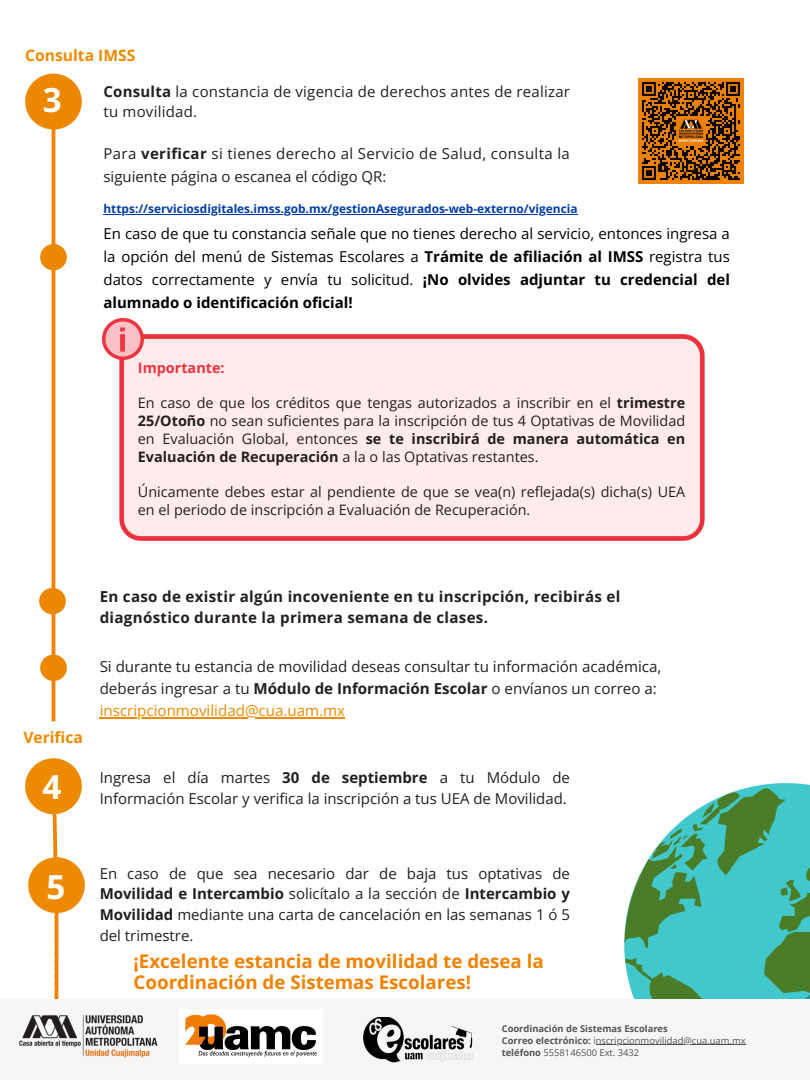
<style>
.page{position:relative;width:810px;height:1080px;background:#fff}
.page>*{position:absolute;margin:0;border:0;box-sizing:border-box;transform-origin:0 0}
.t1{font:700 33.12px "Open Sans";color:#fff}
.t2{font:700 18.75px/20.6px "Open Sans";color:#f08200}
.t3{font:700 15.62px "Open Sans";color:#ed8b00}
.t4{font:15.12px/22.2px "Open Sans";color:#231f20}
.t5{font:700 15.12px/20.6px "Open Sans";letter-spacing:.02em;color:#231f20}
.t6{font:15px/20.6px "Open Sans";color:#231f20}
.t7{font:15px/23px "Open Sans";color:#000;text-align:justify}
.t8{font:15px/22.5px "Open Sans";letter-spacing:.025em;color:#231f20}
.t9{font:14.44px/17.8px "Open Sans";color:#231f20;text-align:justify}
.t10{font:700 14.44px "Open Sans";color:#ef3340}
.t11{font:700 11.88px "Open Sans";color:#003da5}
.t12{font:700 9.38px/12.2px "Open Sans";color:#545454}
.s1{font-weight:700}
.s2{color:#ed8b00}
.s3{font-weight:400}
</style>
<div class="page">
<img style="left:25px;top:758px;width:57px;height:96px">
<img style="left:28px;top:854px;width:57px;height:145px">
<img style="left:624px;top:783px;width:186px;height:216px">
<img style="left:638px;top:78px;width:105px;height:105px">
<img style="left:25px;top:73px;width:57px;height:649px">
<div style="left:117px;top:334px;width:588px;height:207px;background:#ffebeb"></div>
<img style="left:103px;top:318px;width:41px;height:41px">
<hr style="left:104px;top:214px;width:474px;height:1px;background:#003da5">
<hr style="left:100px;top:717px;width:245px;height:2px;background:#ed8b00">
<div style="left:0;top:999px;width:810px;height:81px;background:#f6f6f6"></div>
<img style="left:19px;top:1015px;width:139px;height:43px">
<img style="left:364px;top:1018px;width:109px;height:45px">
<img style="left:185px;top:1014px;width:132px;height:43px">
<hr style="left:596px;top:1044px;width:150px;height:1px;background:#545454">
<p class="t3" style="left:25px;top:44px;width:112px">Consulta IMSS</p>
<h1 class="t1" style="left:43px;top:77px;width:20px">3</h1>
<p class="t6" style="left:104px;top:81px;width:468px"><span class="s1">Consulta</span> la constancia de vigencia de derechos antes de realizar tu movilidad.</p>
<p class="t8" style="left:104px;top:142px;width:468px">Para <span class="s1">verificar</span> si tienes derecho al Servicio de Salud, consulta la siguiente página o escanea el código QR:</p>
<p class="t11" style="left:104px;top:200px;width:476px">https://serviciosdigitales.imss.gob.mx/gestionAsegurados-web-externo/vigencia</p>
<p class="t7" style="left:104px;top:222px;width:628px">En caso de que tu constancia señale que no tienes derecho al servicio, entonces ingresa a la opción del menú de Sistemas Escolares a <span class="s1">Trámite de afiliación al IMSS</span> registra tus datos correctamente y envía tu solicitud. <span class="s1">¡No olvides adjuntar tu credencial del alumnado o identificación oficial!</span></p>
<p class="t10" style="left:138px;top:357px;width:88px">Importante:</p>
<p class="t9" style="left:138px;top:394px;width:549px">En caso de que los créditos que tengas autorizados a inscribir en el <span class="s1">trimestre 25/Otoño</span> no sean suficientes para la inscripción de tus 4 Optativas de Movilidad en Evaluación Global, entonces <span class="s1">se te inscribirá de manera automática en Evaluación de Recuperación</span> a la o las Optativas restantes.</p>
<p class="t9" style="left:138px;top:483px;width:549px">Únicamente debes estar al pendiente de que se vea(n) reflejada(s) dicha(s) UEA en el periodo de inscripción a Evaluación de Recuperación.</p>
<p class="t3" style="left:23px;top:727px;width:61px">Verifica</p>
<h1 class="t1" style="left:43px;top:764px;width:20px">4</h1>
<p class="t5" style="left:100px;top:586px;width:522px">En caso de existir algún incoveniente en tu inscripción, recibirás el diagnóstico durante la primera semana de clases.</p>
<p class="t4" style="left:100px;top:655px;width:563px">Si durante tu estancia de movilidad deseas consultar tu información académica, deberás ingresar a tu <span class="s1">Módulo de Información Escolar</span> o envíanos un correo a: <span class="s2">inscripcionmovilidad@cua.uam.mx</span></p>
<p class="t6" style="left:100px;top:767px;width:472px">Ingresa el día martes <span class="s1">30 de septiembre</span> a tu Módulo de<br>Información Escolar y verifica la inscripción a tus UEA de Movilidad.</p>
<h1 class="t1" style="left:47px;top:863px;width:20px">5</h1>
<p class="t6" style="left:100px;top:863px;width:472px;text-align:justify">En caso de que sea necesario dar de baja tus optativas de <span class="s1">Movilidad e Intercambio</span> solicítalo a la sección de <span class="s1">Intercambio y Movilidad</span> mediante una carta de cancelación en las semanas 1 ó 5 del trimestre.</p>
<p class="t2" style="left:134px;top:951px;width:412px">¡Excelente estancia de movilidad te desea la<br>Coordinación de Sistemas Escolares!</p>
<p class="t12" style="left:502px;top:1022px;width:245px">Coordinación de Sistemas Escolares<br>Correo electrónico: <span class="s3">inscripcionmovilidad@cua.uam.mx </span>teléfono <span class="s3">5558146500 Ext. 3432</span></p>
</div>
